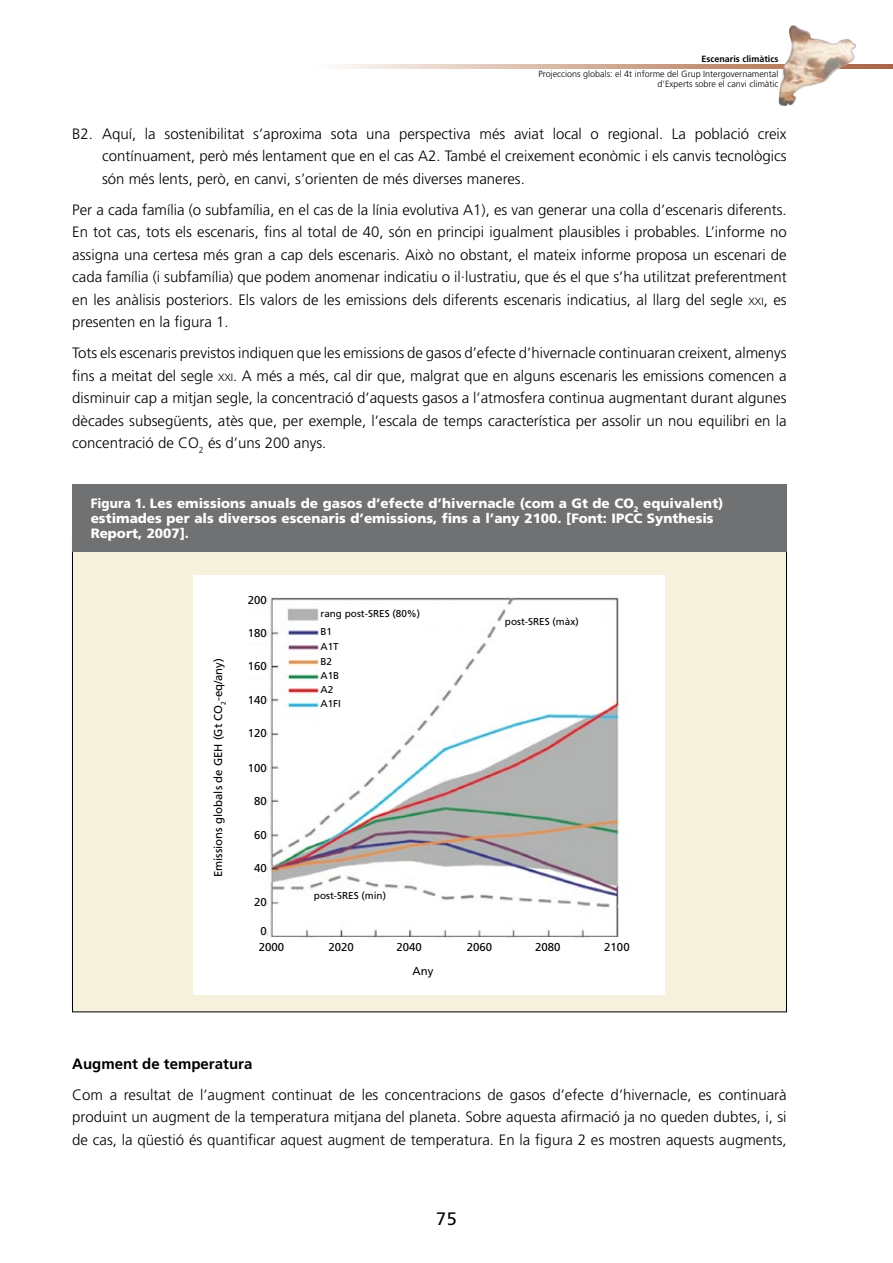
<style>
.page{position:relative;width:893px;height:1263px;background:#fff}
.page>*{position:absolute;margin:0;border:0;box-sizing:border-box;transform-origin:0 0}
.t1{font:18px "Frutiger LT Std";color:#000}
.t2{font:300 15px/22.5px "Frutiger LT Std";color:#000;text-align:justify}
.t3{font:700 15px "Frutiger LT Std";color:#000}
.t4{font:900 13.5px/15px "Frutiger LT Std";color:#fff;scale:.9 1}
.t5{font:11.4px "Frutiger LT Std";color:#000}
.t6{font:10.05px/13.8px "Frutiger LT Std";color:#000}
.t7{font:300 9px/10.8px "Frutiger LT Std";color:#000;text-align:right}
.t8{font:700 9px "Frutiger LT Std";color:#000}
.s1{font-size:10.5px}
</style>
<div class="page">
<div style="left:72px;top:540px;width:714px;height:472px;background:#f5f1dd"></div>
<div style="left:72px;top:485px;width:715px;height:67px;background:#707173"></div>
<svg style="left:338px;top:64px;width:555px;height:4px;background:#d4b29e"></svg>
<img style="left:779px;top:25px;width:76px;height:81px">
<div style="left:194px;top:575px;width:471px;height:420px;background:#fff"></div>
<img style="left:267px;top:597px;width:359px;height:341px">
<div style="left:505px;top:611px;width:97px;height:17px;background:#fff"></div>
<div style="left:245px;top:937px;width:53px;height:19px;background:#fff"></div>
<div style="left:383px;top:937px;width:52px;height:19px;background:#fff"></div>
<div style="left:522px;top:937px;width:52px;height:19px;background:#fff"></div>
<div style="left:315px;top:937px;width:52px;height:19px;background:#fff"></div>
<div style="left:453px;top:937px;width:53px;height:19px;background:#fff"></div>
<div style="left:591px;top:937px;width:52px;height:19px;background:#fff"></div>
<div style="left:321px;top:605px;width:147px;height:19px;background:#fff"></div>
<div style="left:320px;top:609px;width:104px;height:109px;background:#fff"></div>
<div style="left:505px;top:618px;width:103px;height:20px;background:#fff"></div>
<div style="left:314px;top:891px;width:103px;height:23px;background:#fff"></div>
<p class="t8" style="left:701px;top:53px;width:79px">Escenaris climàtics</p>
<p class="t7" style="left:538px;top:68px;width:242px">Projeccions globals: el 4t informe del Grup Intergovernamental d’Experts sobre el canvi climàtic</p>
<p class="t2" style="left:102px;top:123px;width:686px;text-indent:-30px">B2. Aquí, la sostenibilitat s’aproxima sota una perspectiva més aviat local o regional. La població creix contínuament, però més lentament que en el cas A2. També el creixement econòmic i els canvis tecnològics són més lents, però, en canvi, s’orienten de més diverses maneres.</p>
<p class="t2" style="left:72px;top:199px;width:716px">Per a cada família (o subfamília, en el cas de la línia evolutiva A1), es van generar una colla d’escenaris diferents.<br>En tot cas, tots els escenaris, fins al total de 40, són en principi igualment plausibles i probables. L’informe no assigna una certesa més gran a cap dels escenaris. Això no obstant, el mateix informe proposa un escenari de cada família (i subfamília) que podem anomenar indicatiu o il·lustratiu, que és el que s’ha utilitzat preferentment en les anàlisis posteriors. Els valors de les emissions dels diferents escenaris indicatius, al llarg del segle <span class="s1">xxi</span>, es presenten en la figura 1.</p>
<p class="t2" style="left:72px;top:342px;width:716px">Tots els escenaris previstos indiquen que les emissions de gasos d’efecte d’hivernacle continuaran creixent, almenys fins a meitat del segle <span class="s1">xxi</span>. A més a més, cal dir que, malgrat que en alguns escenaris les emissions comencen a disminuir cap a mitjan segle, la concentració d’aquests gasos a l’atmosfera continua augmentant durant algunes dècades subsegüents, atès que, per exemple, l’escala de temps característica per assolir un nou equilibri en la concentració de CO<sub>2</sub> és d’uns 200 anys.</p>
<p class="t4" style="left:91px;top:495px;width:705px">Figura 1. Les emissions anuals de gasos d’efecte d’hivernacle (com a Gt de CO<sub>2</sub> equivalent) estimades per als diversos escenaris d’emissions, fins a l’any 2100. [Font: IPCC Synthesis<br>Report, 2007].</p>
<p class="t5" style="left:211px;top:877px;width:221px;rotate:-90deg">Emissions globals de GEH (Gt CO<sub>2</sub>-eq/any)</p>
<p class="t5" style="left:248px;top:593px;width:21px">200</p>
<p class="t5" style="left:248px;top:626px;width:21px">180</p>
<p class="t5" style="left:248px;top:660px;width:21px">160</p>
<p class="t5" style="left:248px;top:693px;width:21px">140</p>
<p class="t5" style="left:248px;top:727px;width:21px">120</p>
<p class="t5" style="left:248px;top:761px;width:21px">100</p>
<p class="t5" style="left:254px;top:794px;width:14px">80</p>
<p class="t5" style="left:254px;top:828px;width:14px">60</p>
<p class="t5" style="left:254px;top:861px;width:14px">40</p>
<p class="t5" style="left:254px;top:895px;width:14px">20</p>
<p class="t5" style="left:261px;top:925px;width:8px">0</p>
<p class="t6" style="left:320px;top:604px;width:101px;line-height:18px">rang post-SRES (80%)<br>B1</p>
<p class="t6" style="left:320px;top:639px;width:20px;line-height:15.1px">A1T<br>B2</p>
<p class="t6" style="left:320px;top:669px;width:22px">A1B<br>A2<br>A1FI</p>
<p class="t6" style="left:314px;top:889px;width:74px">post-SRES (min)</p>
<p class="t6" style="left:505px;top:615px;width:75px">post-SRES (màx)</p>
<p class="t5" style="left:329px;top:940px;width:27px">2020</p>
<p class="t5" style="left:467px;top:940px;width:27px">2060</p>
<p class="t5" style="left:604px;top:940px;width:27px">2100</p>
<p class="t5" style="left:259px;top:940px;width:27px">2000</p>
<p class="t5" style="left:397px;top:940px;width:27px">2040</p>
<p class="t5" style="left:535px;top:940px;width:27px">2080</p>
<p class="t5" style="left:413px;top:964px;width:22px">Any</p>
<p class="t3" style="left:72px;top:1054px;width:182px">Augment de temperatura</p>
<p class="t2" style="left:72px;top:1083px;width:716px">Com a resultat de l’augment continuat de les concentracions de gasos d’efecte d’hivernacle, es continuarà produint un augment de la temperatura mitjana del planeta. Sobre aquesta afirmació ja no queden dubtes, i, si de cas, la qüestió és quantificar aquest augment de temperatura. En la figura 2 es mostren aquests augments,</p>
<p class="t1" style="left:436px;top:1208px;width:22px">75</p>
</div>
